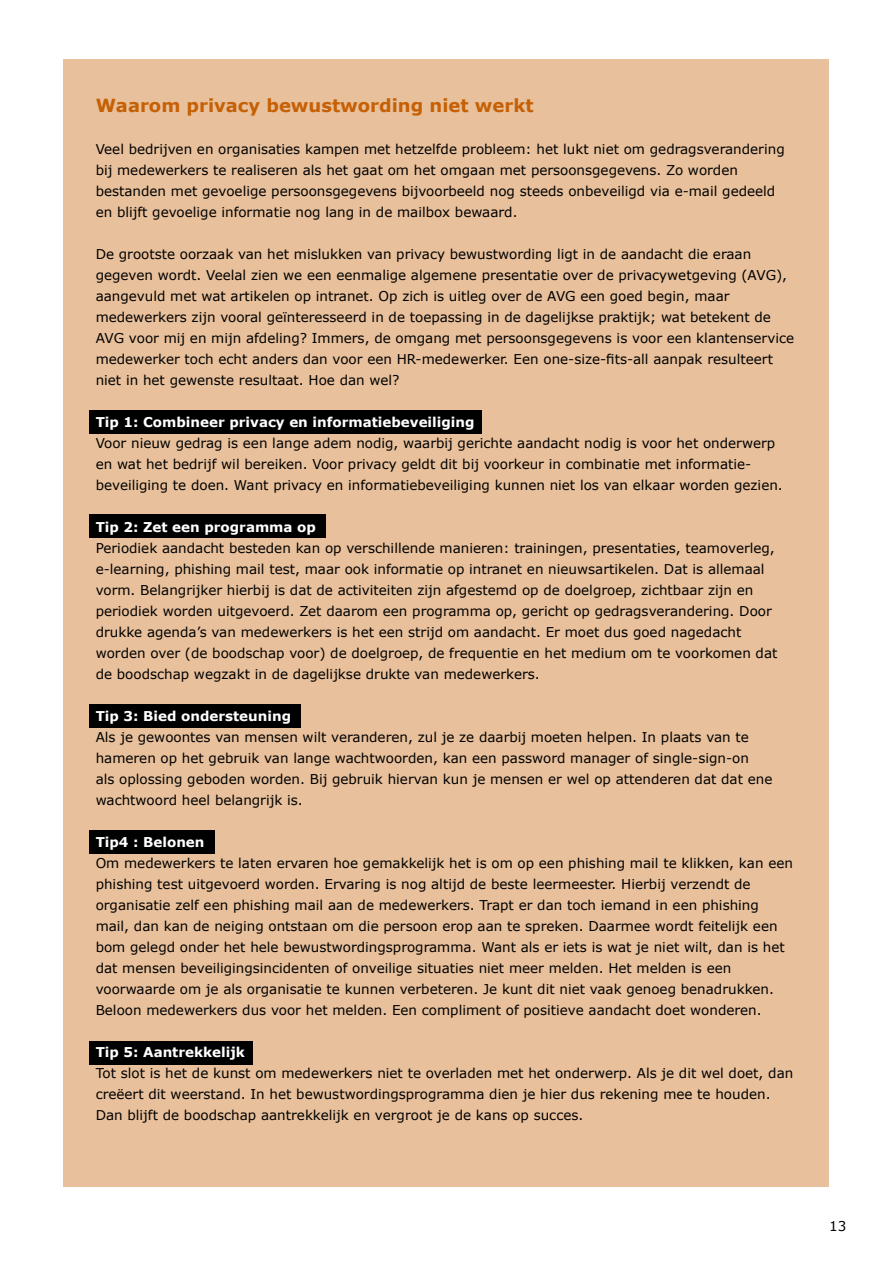
<style>
.page{position:relative;width:893px;height:1263px;background:#fff}
.page>*{position:absolute;margin:0;border:0;box-sizing:border-box;transform-origin:0 0}
.t1{font:700 18px "Verdana";color:#c66005}
.t2{font:13.5px/21px "Verdana";color:#000}
.t3{font:700 13.5px "Verdana";color:#fff}
</style>
<div class="page">
<div style="left:64px;top:60px;width:765px;height:1127px;background:#e8c09b"></div>
<div style="left:90px;top:410px;width:392px;height:23px;background:#000"></div>
<div style="left:90px;top:514px;width:236px;height:24px;background:#000"></div>
<div style="left:90px;top:704px;width:211px;height:23px;background:#000"></div>
<div style="left:90px;top:830px;width:125px;height:23px;background:#000"></div>
<div style="left:90px;top:1041px;width:163px;height:23px;background:#000"></div>
<h1 class="t1" style="left:96px;top:94px;width:439px">Waarom privacy bewustwording niet werkt</h1>
<p class="t2" style="left:96px;top:138px;width:691px">Veel bedrijven en organisaties kampen met hetzelfde probleem: het lukt niet om gedragsverandering bij medewerkers te realiseren als het gaat om het omgaan met persoonsgegevens. Zo worden bestanden met gevoelige persoonsgegevens bijvoorbeeld nog steeds onbeveiligd via e-mail gedeeld en blijft gevoelige informatie nog lang in de mailbox bewaard.</p>
<p class="t2" style="left:96px;top:243px;width:700px">De grootste oorzaak van het mislukken van privacy bewustwording ligt in de aandacht die eraan gegeven wordt. Veelal zien we een eenmalige algemene presentatie over de privacywetgeving (AVG), aangevuld met wat artikelen op intranet. Op zich is uitleg over de AVG een goed begin, maar medewerkers zijn vooral geïnteresseerd in de toepassing in de dagelijkse praktijk; wat betekent de AVG voor mij en mijn afdeling? Immers, de omgang met persoonsgegevens is voor een klantenservice medewerker toch echt anders dan voor een HR-medewerker. Een one-size-fits-all aanpak resulteert niet in het gewenste resultaat. Hoe dan wel?</p>
<p class="t3" style="left:96px;top:413px;width:380px">Tip 1: Combineer privacy en informatiebeveiliging</p>
<p class="t2" style="left:96px;top:432px;width:689px">Voor nieuw gedrag is een lange adem nodig, waarbij gerichte aandacht nodig is voor het onderwerp en wat het bedrijf wil bereiken. Voor privacy geldt dit bij voorkeur in combinatie met informatie&shy;beveiliging te doen. Want privacy en informatiebeveiliging kunnen niet los van elkaar worden gezien.</p>
<p class="t3" style="left:96px;top:518px;width:222px">Tip 2: Zet een programma op</p>
<p class="t2" style="left:96px;top:537px;width:683px">Periodiek aandacht besteden kan op verschillende manieren: trainingen, presentaties, teamoverleg, e-learning, phishing mail test, maar ook informatie op intranet en nieuwsartikelen. Dat is allemaal vorm. Belangrijker hierbij is dat de activiteiten zijn afgestemd op de doelgroep, zichtbaar zijn en periodiek worden uitgevoerd. Zet daarom een programma op, gericht op gedragsverandering. Door drukke agenda’s van medewerkers is het een strijd om aandacht. Er moet dus goed nagedacht worden over (de boodschap voor) de doelgroep, de frequentie en het medium om te voorkomen dat de boodschap wegzakt in de dagelijkse drukte van medewerkers.</p>
<p class="t3" style="left:96px;top:707px;width:197px">Tip 3: Bied ondersteuning</p>
<p class="t2" style="left:96px;top:726px;width:678px">Als je gewoontes van mensen wilt veranderen, zul je ze daarbij moeten helpen. In plaats van te hameren op het gebruik van lange wachtwoorden, kan een password manager of single-sign-on<br>als oplossing geboden worden. Bij gebruik hiervan kun je mensen er wel op attenderen dat dat ene wachtwoord heel belangrijk is.</p>
<p class="t3" style="left:96px;top:833px;width:110px">Tip4 : Belonen</p>
<p class="t2" style="left:96px;top:852px;width:699px">Om medewerkers te laten ervaren hoe gemakkelijk het is om op een phishing mail te klikken, kan een phishing test uitgevoerd worden. Ervaring is nog altijd de beste leermeester. Hierbij verzendt de organisatie zelf een phishing mail aan de medewerkers. Trapt er dan toch iemand in een phishing mail, dan kan de neiging ontstaan om die persoon erop aan te spreken. Daarmee wordt feitelijk een bom gelegd onder het hele bewustwordingsprogramma. Want als er iets is wat je niet wilt, dan is het dat mensen beveiligingsincidenten of onveilige situaties niet meer melden. Het melden is een voorwaarde om je als organisatie te kunnen verbeteren. Je kunt dit niet vaak genoeg benadrukken.<br>Beloon medewerkers dus voor het melden. Een compliment of positieve aandacht doet wonderen.</p>
<p class="t3" style="left:96px;top:1043px;width:151px">Tip 5: Aantrekkelijk</p>
<p class="t2" style="left:96px;top:1062px;width:699px">Tot slot is het de kunst om medewerkers niet te overladen met het onderwerp. Als je dit wel doet, dan creëert dit weerstand. In het bewustwordingsprogramma dien je hier dus rekening mee te houden.<br>Dan blijft de boodschap aantrekkelijk en vergroot je de kans op succes.</p>
<p class="t2" style="left:829px;top:1215px;width:19px">13</p>
</div>
